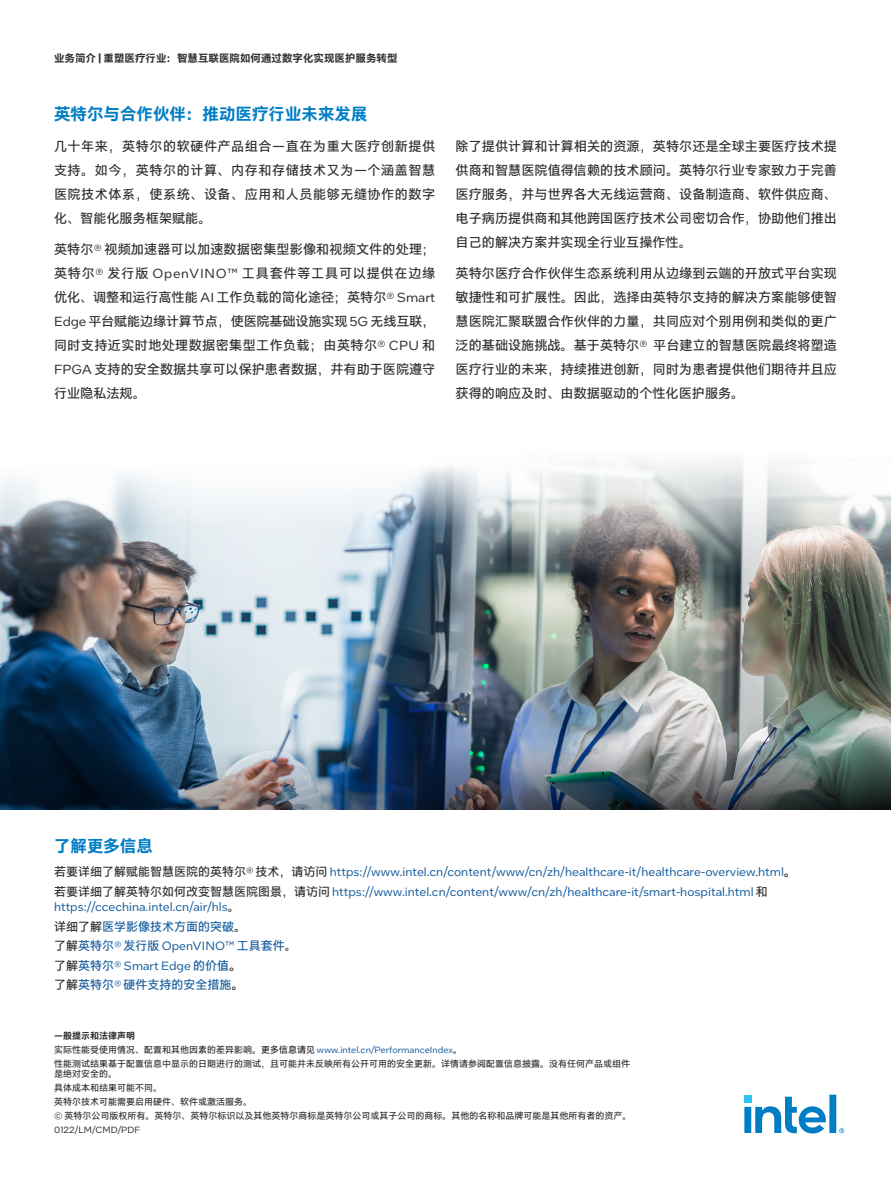
<style>
.page{position:relative;width:891px;height:1188px;background:#fff}
.page>*{position:absolute;margin:0;border:0;box-sizing:border-box;transform-origin:0 0}
.CopyHeaderBlue{font:700 16.5px "Intel Clear Hans";color:#007ec5}
.MainCopy___Caption{font:700 16.5px "Intel Clear Hans";color:#007ec5}
.BulletPoint_1{font:13.2px/24px "Intel Clear Hans";color:#2d2f2e;text-align:justify}
.Body{font:12px/15px "Intel One Text";color:#175d9e}
.Body-2{font:12px "Intel Clear Hans";color:#175d9e}
.t1{font:700 10.5px "Intel Clear Hans";color:#2d2f2e}
.Lgl_-_Footnotes_and{font:9px/10.5px "Intel Clear Hans";color:#2d2f2e}
.Lgl_-_Footnotes_and-2{font:9px "Intel One Text";color:#175d9e}
.Lgl_-_Footnotes_and-3{font:9px "Intel One Text";color:#2d2f2e}
.Lgl_-_Footnotes_and-4{font:700 9px "Intel Clear Hans";color:#2d2f2e}
.s1{font-family:"Intel One Text"}
.s2{font-family:"Intel Clear Hans";color:#2d2f2e}
.s3{color:#2d2f2e}
.s4{font-family:"Intel Clear Hans";font-size:13.5px;color:#231f20}
.s5{font-family:"Intel Clear Hans"}
.s6{font-size:13.5px;color:#231f20}
.s7{font-family:"Intel Clear Hans";color:#231f20}
</style>
<div class="page">
<img style="left:0;top:459px;width:891px;height:351px">
<svg style="left:744px;top:1095px;width:100px;height:39px"></svg>
<p class="t1" style="left:54px;top:52px;width:345px">业务简介 <span class="s1">|</span> 重塑医疗行业：智慧互联医院如何通过数字化实现医护服务转型</p>
<p class="CopyHeaderBlue" style="left:54px;top:104px;width:315px">英特尔与合作伙伴：推动医疗行业未来发展</p>
<p class="BulletPoint_1" style="left:54px;top:134px;width:383px">几十年来，英特尔的软硬件产品组合一直在为重大医疗创新提供支持。如今，英特尔的计算、内存和存储技术又为一个涵盖智慧医院技术体系，使系统、设备、应用和人员能够无缝协作的数字化、智能化服务框架赋能。</p>
<p class="BulletPoint_1" style="left:54px;top:237px;width:383px">英特尔<span class="s1">®</span> 视频加速器可以加速数据密集型影像和视频文件的处理；英特尔<span class="s1">®</span> 发行版 <span class="s1">OpenVINO™</span> 工具套件等工具可以提供在边缘优化、调整和运行高性能 <span class="s1">AI</span> 工作负载的简化途径；英特尔<span class="s1">® Smart Edge</span> 平台赋能边缘计算节点，使医院基础设施实现 <span class="s1">5G</span> 无线互联，同时支持近实时地处理数据密集型工作负载；由英特尔<span class="s1">® CPU</span> 和<span class="s1">FPGA</span> 支持的安全数据共享可以保护患者数据，并有助于医院遵守行业隐私法规。</p>
<p class="BulletPoint_1" style="left:456px;top:134px;width:383px">除了提供计算和计算相关的资源，英特尔还是全球主要医疗技术提供商和智慧医院值得信赖的技术顾问。英特尔行业专家致力于完善医疗服务，并与世界各大无线运营商、设备制造商、软件供应商、电子病历提供商和其他跨国医疗技术公司密切合作，协助他们推出自己的解决方案并实现全行业互操作性。</p>
<p class="BulletPoint_1" style="left:456px;top:261px;width:383px">英特尔医疗合作伙伴生态系统利用从边缘到云端的开放式平台实现敏捷性和可扩展性。因此，选择由英特尔支持的解决方案能够使智慧医院汇聚联盟合作伙伴的力量，共同应对个别用例和类似的更广泛的基础设施挑战。基于英特尔<span class="s1">®</span> 平台建立的智慧医院最终将塑造医疗行业的未来，持续推进创新，同时为患者提供他们期待并且应获得的响应及时、由数据驱动的个性化医护服务。</p>
<p class="MainCopy___Caption" style="left:54px;top:836px;width:100px">了解更多信息</p>
<p class="Body" style="left:54px;top:864px;width:745px"><span class="s2">若要详细了解赋能智慧医院的英特尔</span><span class="s3">®</span> <span class="s2">技术，请访问</span> https://www.intel.cn/content/www/cn/zh/healthcare-it/healthcare-overview.html<span class="s4">。</span></p>
<p class="Body" style="left:54px;top:884px;width:715px"><span class="s2">若要详细了解英特尔如何改变智慧医院图景，请访问</span> https://www.intel.cn/content/www/cn/zh/healthcare-it/smart-hospital.html <span class="s2">和</span>https://ccechina.intel.cn/air/hls<span class="s2">。</span></p>
<p class="Body-2" style="left:54px;top:919px;width:193px"><span class="s3">详细了解</span>医学影像技术方面的突破<span class="s3">。</span></p>
<p class="Body-2" style="left:54px;top:939px;width:244px"><span class="s3">了解</span>英特尔<span class="s1">®</span> 发行版 <span class="s1">OpenVINO™</span> 工具套件<span class="s3">。</span></p>
<p class="Body" style="left:54px;top:958px;width:190px"><span class="s2">了解</span><span class="s5">英特尔</span>® Smart Edge <span class="s5">的价值</span><span class="s4">。</span></p>
<p class="Body-2" style="left:54px;top:978px;width:193px"><span class="s3">了解</span>英特尔<span class="s1">®</span> 硬件支持的安全措施<span class="s6">。</span></p>
<p class="Lgl_-_Footnotes_and-4" style="left:54px;top:1030px;width:82px">一般提示和法律声明</p>
<p class="Lgl_-_Footnotes_and-2" style="left:54px;top:1044px;width:409px"><span class="s2">实际性能受使用情况、配置和其他因素的差异影响。</span><span class="s7">更多信息请见</span> www.intel.cn/PerformanceIndex<span class="s7">。</span></p>
<p class="Lgl_-_Footnotes_and" style="left:54px;top:1058px;width:578px">性能测试结果基于配置信息中显示的日期进行的测试，且可能并未反映所有公开可用的安全更新。详情请参阅配置信息披露。没有任何产品或组件是绝对安全的。</p>
<p class="Lgl_-_Footnotes_and" style="left:54px;top:1082px;width:109px">具体成本和结果可能不同。</p>
<p class="Lgl_-_Footnotes_and" style="left:54px;top:1096px;width:199px">英特尔技术可能需要启用硬件、软件或激活服务。</p>
<p class="Lgl_-_Footnotes_and" style="left:54px;top:1110px;width:579px"><span class="s1">©</span> 英特尔公司版权所有。英特尔、英特尔标识以及其他英特尔商标是英特尔公司或其子公司的商标。其他的名称和品牌可能是其他所有者的资产。</p>
<p class="Lgl_-_Footnotes_and-3" style="left:54px;top:1123px;width:88px">0122/LM/CMD/PDF</p>
</div>
